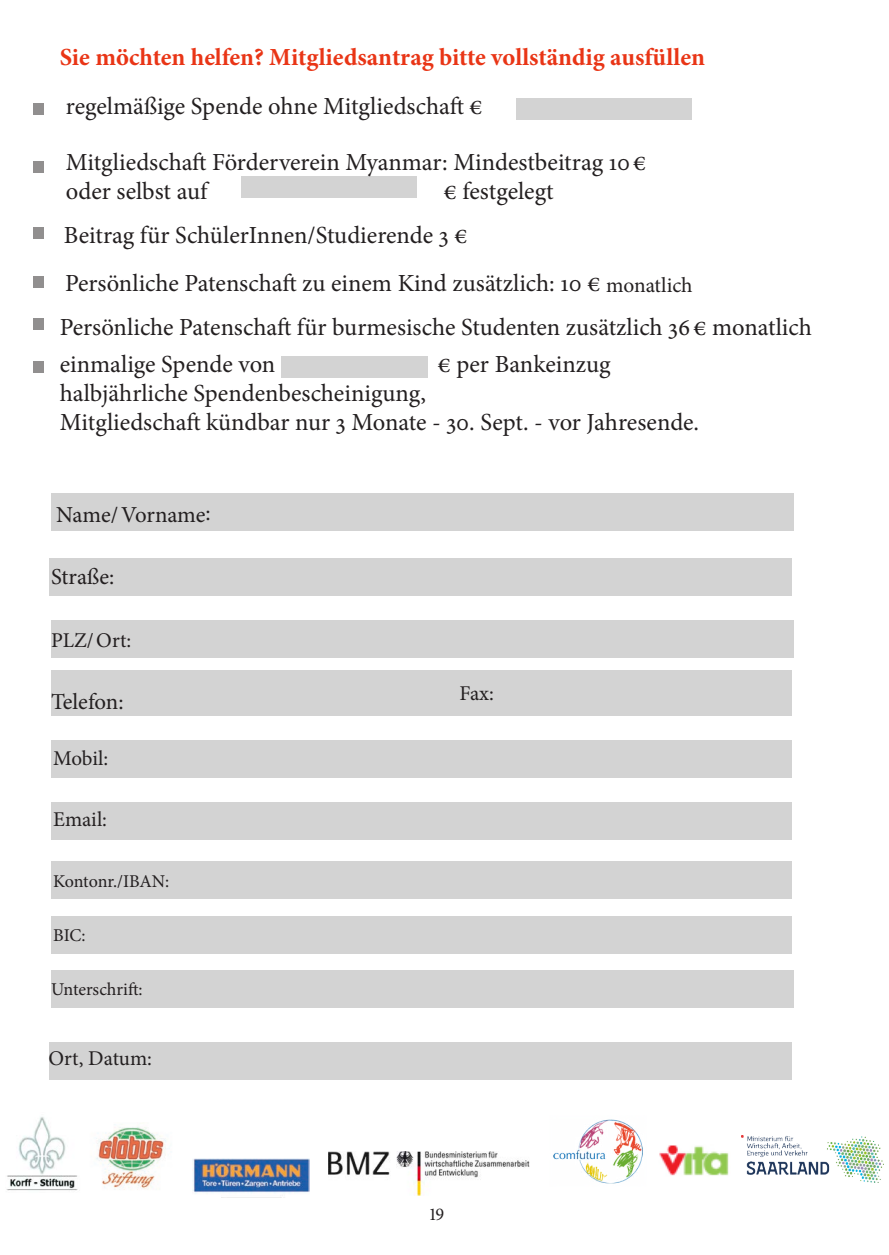
<style>
.page{position:relative;width:889px;height:1255px;background:#fff}
.page>*{position:absolute;margin:0;border:0;box-sizing:border-box;transform-origin:0 0}
.t1{font:24.6px/28.7px "Minion Pro";color:#231f20}
.t2{font:700 24.6px "Minion Pro";color:#e93516}
.t3{font:22.8px "Minion Pro";letter-spacing:-.005em;color:#231f20}
.t4{font:21px "Minion Pro";color:#231f20}
.t5{font:18px "Minion Pro";letter-spacing:-.005em;color:#231f20}
.s1{font-size:21.3px}
</style>
<div class="page">
<div style="left:49px;top:1041px;width:742px;height:38px;background:#d3d3d3"></div>
<div style="left:51px;top:493px;width:743px;height:38px;background:#d3d3d3"></div>
<div style="left:51px;top:670px;width:741px;height:46px;background:#d3d3d3"></div>
<div style="left:51px;top:620px;width:743px;height:37px;background:#d3d3d3"></div>
<img style="left:193px;top:1158px;width:116px;height:36px">
<img style="left:96px;top:1124px;width:74px;height:66px">
<img style="left:328px;top:1151px;width:201px;height:44px">
<img style="left:553px;top:1119px;width:90px;height:65px">
<img style="left:659px;top:1145px;width:70px;height:31px">
<img style="left:741px;top:1135px;width:143px;height:47px">
<img style="left:6px;top:1117px;width:72px;height:74px">
<div style="left:241px;top:176px;width:176px;height:21px;background:#d3d3d3"></div>
<div style="left:516px;top:98px;width:176px;height:22px;background:#d3d3d3"></div>
<div style="left:281px;top:356px;width:146px;height:22px;background:#d3d3d3"></div>
<div style="left:49px;top:558px;width:742px;height:37px;background:#d3d3d3"></div>
<div style="left:51px;top:740px;width:740px;height:37px;background:#d3d3d3"></div>
<div style="left:51px;top:802px;width:741px;height:38px;background:#d3d3d3"></div>
<div style="left:51px;top:861px;width:740px;height:38px;background:#d3d3d3"></div>
<div style="left:51px;top:916px;width:740px;height:37px;background:#d3d3d3"></div>
<div style="left:51px;top:970px;width:743px;height:37px;background:#d3d3d3"></div>
<div style="left:33px;top:361px;width:11px;height:12px;background:#918f8f"></div>
<div style="left:33px;top:319px;width:11px;height:11px;background:#918f8f"></div>
<div style="left:33px;top:276px;width:11px;height:11px;background:#918f8f"></div>
<div style="left:33px;top:227px;width:11px;height:11px;background:#918f8f"></div>
<div style="left:33px;top:161px;width:11px;height:11px;background:#918f8f"></div>
<div style="left:33px;top:103px;width:11px;height:12px;background:#918f8f"></div>
<p class="t2" style="left:60px;top:40px;width:646px">Sie möchten helfen? Mitgliedsantrag bitte vollständig ausfüllen</p>
<p class="t1" style="left:66px;top:92px;width:418px">regelmäßige Spende ohne Mitgliedschaft €</p>
<p class="t1" style="left:66px;top:148px;width:582px">Mitgliedschaft Förderverein Myanmar: Mindestbeitrag 10€ oder selbst auf</p>
<p class="t1" style="left:64px;top:169px;width:491px;line-height:44.1px;text-indent:380px">€ festgelegt<br>Beitrag für SchülerInnen/Studierende 3 €</p>
<p class="t1" style="left:60px;top:262px;width:753px;line-height:43px">Persönliche Patenschaft zu einem Kind zusätzlich: 10 € <span class="s1">monatlich<br></span>Persönliche Patenschaft für burmesische Studenten zusätzlich 36€ monatlich</p>
<p class="t1" style="left:60px;top:350px;width:217px">einmalige Spende von</p>
<p class="t1" style="left:438px;top:350px;width:174px">€ per Bankeinzug</p>
<p class="t1" style="left:60px;top:379px;width:641px">halbjährliche Spendenbescheinigung,<br>Mitgliedschaft kündbar nur 3 Monate - 30. Sept. - vor Jahresende.</p>
<p class="t3" style="left:56px;top:499px;width:156px">Name/Vorname:</p>
<p class="t3" style="left:51px;top:562px;width:65px">Straße:</p>
<p class="t4" style="left:51px;top:626px;width:82px">PLZ/Ort:</p>
<p class="t3" style="left:51px;top:686px;width:74px">Telefon:</p>
<p class="t4" style="left:53px;top:743px;width:57px">Mobil:</p>
<p class="t4" style="left:53px;top:805px;width:55px">Email:</p>
<p class="t5" style="left:53px;top:868px;width:118px">Kontonr./IBAN:</p>
<p class="t5" style="left:53px;top:922px;width:34px">BIC:</p>
<p class="t5" style="left:51px;top:976px;width:93px">Unterschrift:</p>
<p class="t4" style="left:49px;top:1044px;width:105px">Ort, Datum:</p>
<p class="t4" style="left:459px;top:679px;width:36px">Fax:</p>
<p class="t5" style="left:430px;top:1201px;width:16px">19</p>
</div>
